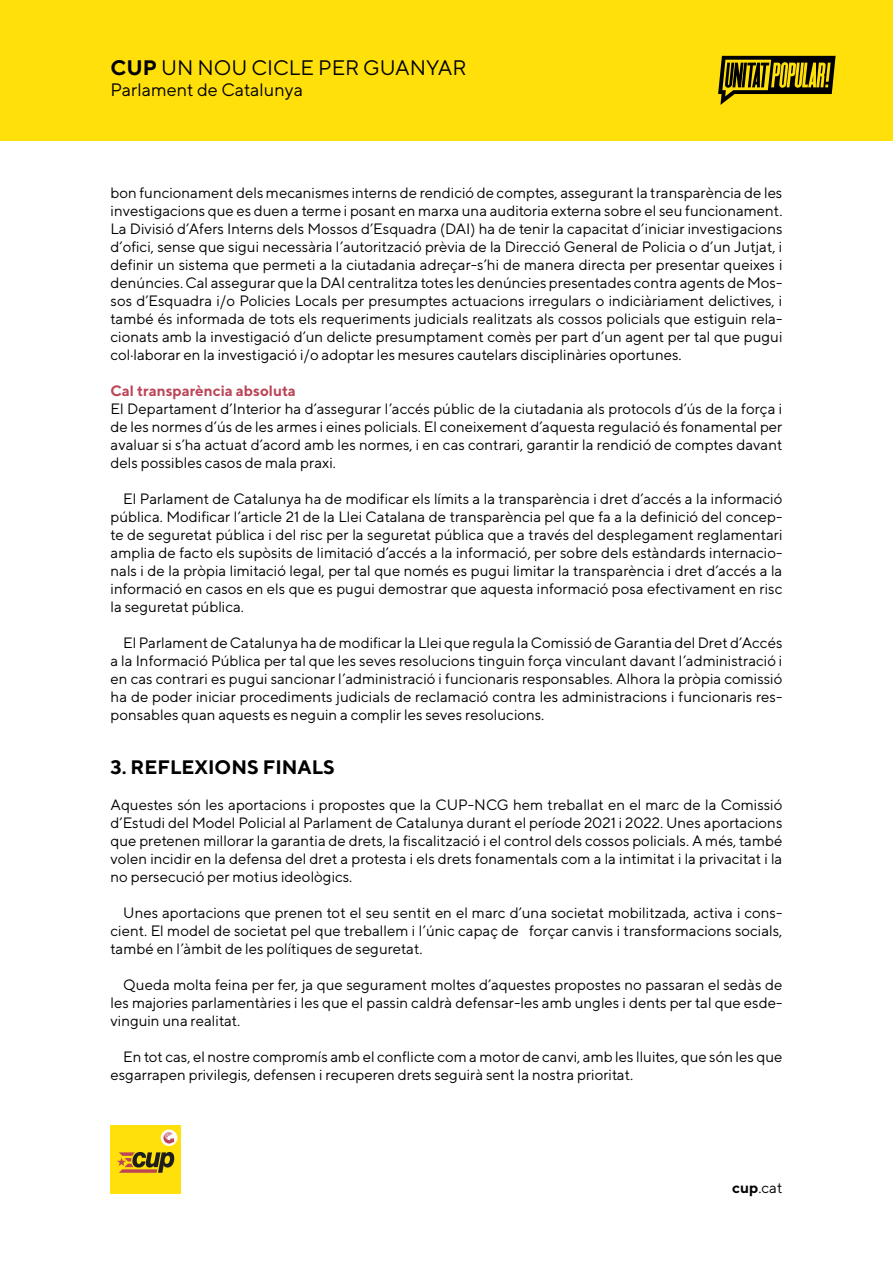
<style>
.page{position:relative;width:893px;height:1263px;background:#fff}
.page>*{position:absolute;margin:0;border:0;box-sizing:border-box;transform-origin:0 0}
.t1{font:21px "TT Norms";color:#000}
.t2{font:700 19.5px "TT Norms";color:#000}
.t3{font:18px "TT Norms";color:#000}
.t4{font:15px/18px "TT Norms";color:#000;text-align:justify}
.t5{font:700 15px "TT Norms";color:#bb4658}
.s1{font-weight:700}
</style>
<div class="page">
<div style="left:0;top:0;width:893px;height:140px;background:#ffe00a"></div>
<svg style="left:718px;top:56px;width:118px;height:49px"></svg>
<div style="left:111px;top:1125px;width:70px;height:68px;background:#ffe00a"></div>
<svg style="left:117px;top:1151px;width:57px;height:22px"></svg>
<svg style="left:161px;top:1129px;width:16px;height:17px"></svg>
<svg style="left:163px;top:1132px;width:11px;height:11px"></svg>
<h1 class="t1" style="left:111px;top:54px;width:358px"><span class="s1">CUP</span> UN NOU CICLE PER GUANYAR</h1>
<p class="t3" style="left:111px;top:79px;width:194px">Parlament de Catalunya</p>
<p class="t4" style="left:111px;top:183px;width:673px">bon funcionament dels mecanismes interns de rendició de comptes, assegurant la transparència de les investigacions que es duen a terme i posant en marxa una auditoria externa sobre el seu funcionament.<br>La Divisió d’Afers Interns dels Mossos d’Esquadra (DAI) ha de tenir la capacitat d’iniciar investigacions d’ofici, sense que sigui necessària l’autorització prèvia de la Direcció General de Policia o d’un Jutjat, i definir un sistema que permeti a la ciutadania adreçar-s’hi de manera directa per presentar queixes i denúncies. Cal assegurar que la DAI centralitza totes les denúncies presentades contra agents de Mos&shy;sos d’Esquadra i/o Policies Locals per presumptes actuacions irregulars o indiciàriament delictives, i també és informada de tots els requeriments judicials realitzats als cossos policials que estiguin rela&shy;cionats amb la investigació d’un delicte presumptament comès per part d’un agent per tal que pugui col·laborar en la investigació i/o adoptar les mesures cautelars disciplinàries oportunes.</p>
<p class="t5" style="left:111px;top:381px;width:187px">Cal transparència absoluta</p>
<p class="t4" style="left:111px;top:399px;width:673px">El Departament d’Interior ha d’assegurar l’accés públic de la ciutadania als protocols d’ús de la força i de les normes d’ús de les armes i eines policials. El coneixement d’aquesta regulació és fonamental per avaluar si s’ha actuat d’acord amb les normes, i en cas contrari, garantir la rendició de comptes davant dels possibles casos de mala praxi.</p>
<p class="t4" style="left:111px;top:489px;width:673px;text-indent:13px">El Parlament de Catalunya ha de modificar els límits a la transparència i dret d’accés a la informació pública. Modificar l’article 21 de la Llei Catalana de transparència pel que fa a la definició del concep&shy;te de seguretat pública i del risc per la seguretat pública que a través del desplegament reglamentari amplia de facto els supòsits de limitació d’accés a la informació, per sobre dels estàndards internacio&shy;nals i de la pròpia limitació legal, per tal que només es pugui limitar la transparència i dret d’accés a la informació en casos en els que es pugui demostrar que aquesta informació posa efectivament en risc la seguretat pública.</p>
<p class="t4" style="left:111px;top:633px;width:673px;text-indent:13px">El Parlament de Catalunya ha de modificar la Llei que regula la Comissió de Garantia del Dret d’Accés a la Informació Pública per tal que les seves resolucions tinguin força vinculant davant l’administració i en cas contrari es pugui sancionar l’administració i funcionaris responsables. Alhora la pròpia comissió ha de poder iniciar procediments judicials de reclamació contra les administracions i funcionaris res&shy;ponsables quan aquests es neguin a complir les seves resolucions.</p>
<h2 class="t2" style="left:111px;top:755px;width:226px">3. REFLEXIONS FINALS</h2>
<p class="t4" style="left:111px;top:795px;width:673px">Aquestes són les aportacions i propostes que la CUP-NCG hem treballat en el marc de la Comissió d’Estudi del Model Policial al Parlament de Catalunya durant el període 2021 i 2022. Unes aportacions que pretenen millorar la garantia de drets, la fiscalització i el control dels cossos policials. A més, també volen incidir en la defensa del dret a protesta i els drets fonamentals com a la intimitat i la privacitat i la no persecució per motius ideològics.</p>
<p class="t4" style="left:111px;top:903px;width:673px;text-indent:13px">Unes aportacions que prenen tot el seu sentit en el marc d’una societat mobilitzada, activa i cons&shy;cient. El model de societat pel que treballem i l’únic capaç de forçar canvis i transformacions socials, també en l’àmbit de les polítiques de seguretat.</p>
<p class="t4" style="left:111px;top:975px;width:673px;text-indent:13px">Queda molta feina per fer, ja que segurament moltes d’aquestes propostes no passaran el sedàs de les majories parlamentàries i les que el passin caldrà defensar-les amb ungles i dents per tal que esde&shy;vinguin una realitat.</p>
<p class="t4" style="left:111px;top:1047px;width:673px;text-indent:13px">En tot cas, el nostre compromís amb el conflicte com a motor de canvi, amb les lluites, que són les que esgarrapen privilegis, defensen i recuperen drets seguirà sent la nostra prioritat.</p>
<p class="t4" style="left:732px;top:1178px;width:52px"><span class="s1">cup</span>.cat</p>
</div>
